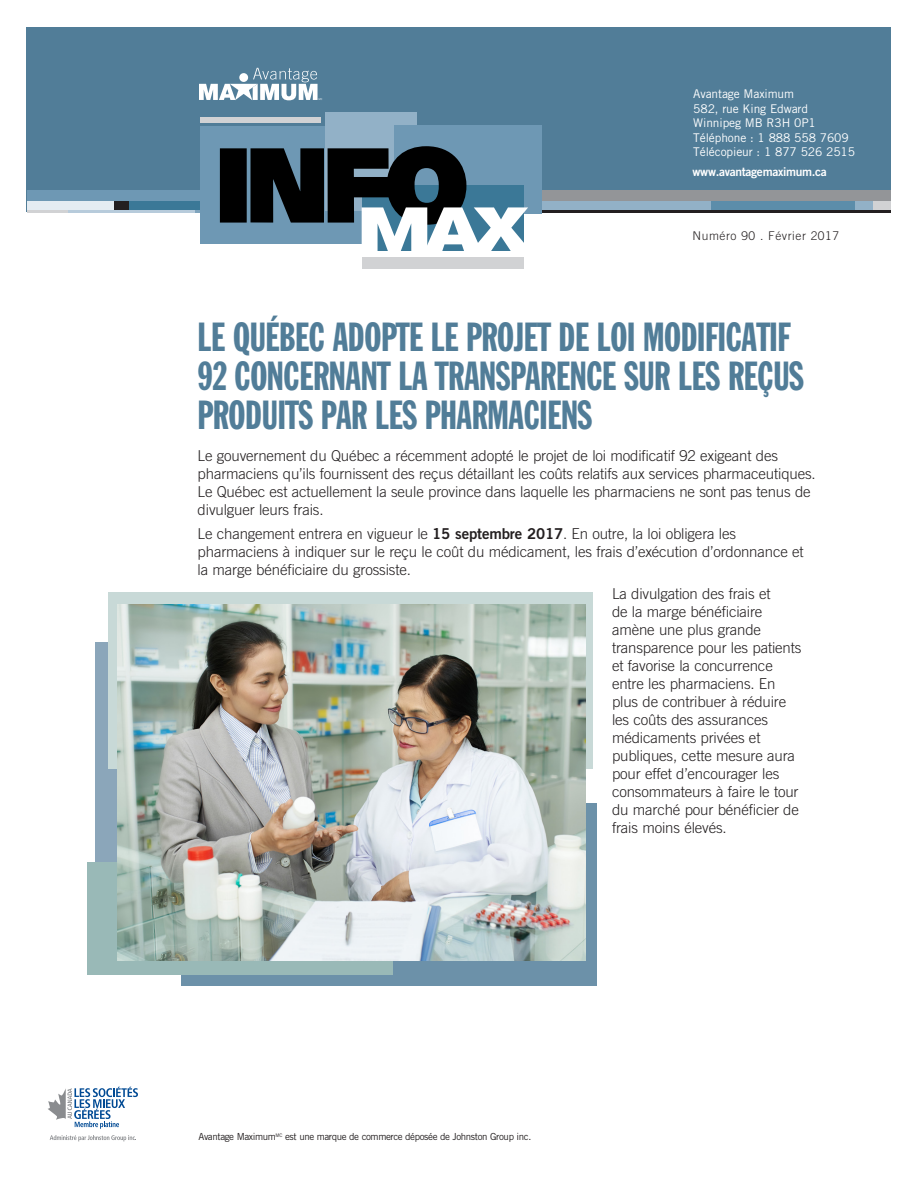
<style>
.page{position:relative;width:918px;height:1188px;background:#fff}
.page>*{position:absolute;margin:0;border:0;box-sizing:border-box;transform-origin:0 0}
.Header_Blue{font:39.9px/39px "Franklin Gothic Extra Cond";letter-spacing:-.01em;color:#517d98}
.Body_copy{font:300 15px/18px "Trade Gothic";letter-spacing:-.01em;color:#231f20}
.t1{font:12px "Trade Gothic";letter-spacing:-.01em;color:#fff}
.t2{font:12px "Trade Gothic Bold Two";letter-spacing:-.025em;color:#fff}
.t3{font:300 12px "Trade Gothic";letter-spacing:.045em;color:#231f20}
.t4{font:9.75px "Trade Gothic";letter-spacing:-.04em;color:#231f20}
.s1{font-family:"Trade Gothic Bold Two";font-weight:400}
</style>
<div class="page">
<div style="left:27px;top:27px;width:864px;height:185px;background:#517d98"></div>
<div style="left:27px;top:191px;width:185px;height:10px;background:#6e98b4"></div>
<div style="left:420px;top:191px;width:471px;height:10px;background:#939598"></div>
<div style="left:27px;top:201px;width:90px;height:9px;background:#e4ecf2"></div>
<div style="left:114px;top:201px;width:17px;height:9px;background:#231f20"></div>
<div style="left:130px;top:201px;width:192px;height:9px;background:#3b7897"></div>
<div style="left:319px;top:201px;width:400px;height:9px;background:#92b1c7"></div>
<div style="left:711px;top:201px;width:146px;height:9px;background:#5c8daa"></div>
<div style="left:855px;top:201px;width:24px;height:9px;background:#92b1c7"></div>
<div style="left:873px;top:201px;width:18px;height:9px;background:#d1d2d4"></div>
<hr style="left:27px;top:210px;width:48px;height:3px;background:#d1d2d4">
<hr style="left:68px;top:210px;width:132px;height:3px;background:#b7cbdb">
<hr style="left:196px;top:210px;width:435px;height:3px;background:#7fa4bd">
<hr style="left:374px;top:210px;width:517px;height:3px;background:#231f20">
<svg style="left:199px;top:68px;width:123px;height:32px"></svg>
<div style="left:200px;top:126px;width:183px;height:118px;background:#6e98b4"></div>
<div style="left:325px;top:112px;width:92px;height:99px;background:#92b1c7"></div>
<div style="left:395px;top:125px;width:147px;height:89px;background:#6e98b4"></div>
<div style="left:220px;top:148px;width:27px;height:75px;background:#000"></div>
<div style="left:200px;top:118px;width:121px;height:5px;background:#d1d2d4"></div>
<svg style="left:250px;top:146px;width:278px;height:105px"></svg>
<div style="left:362px;top:257px;width:162px;height:11px;background:#d1d2d4"></div>
<svg style="left:50px;top:1135px;width:86px;height:6px"></svg>
<svg style="left:48px;top:1087px;width:90px;height:42px"></svg>
<div style="left:95px;top:642px;width:254px;height:225px;background:#8ba6ba"></div>
<div style="left:109px;top:592px;width:484px;height:177px;background:#c8d9d7"></div>
<div style="left:181px;top:804px;width:416px;height:182px;background:#6c91a9"></div>
<div style="left:87px;top:862px;width:306px;height:113px;background:#99b9b7"></div>
<img style="left:118px;top:605px;width:467px;height:356px">
<p class="t1" style="left:693px;top:87px;width:102px">Avantage Maximum</p>
<p class="t1" style="left:693px;top:101px;width:116px">582, rue King Edward</p>
<p class="t1" style="left:693px;top:116px;width:124px">Winnipeg MB R3H 0P1</p>
<p class="t1" style="left:693px;top:130px;width:157px">Téléphone : 1 888 558 7609</p>
<p class="t1" style="left:693px;top:144px;width:163px">Télécopieur : 1 877 526 2515</p>
<p class="t2" style="left:693px;top:164px;width:136px">www.avantagemaximum.ca</p>
<p class="t3" style="left:693px;top:228px;width:148px">Numéro 90 . Février 2017</p>
<p class="Header_Blue" style="left:198px;top:318px;width:608px">LE QUÉBEC ADOPTE LE PROJET DE LOI MODIFICATIF<br>92 CONCERNANT LA TRANSPARENCE SUR LES REÇUS<br>PRODUITS PAR LES PHARMACIENS</p>
<p class="Body_copy" style="left:198px;top:447px;width:620px">Le gouvernement du Québec a récemment adopté le projet de loi modificatif 92 exigeant des pharmaciens qu’ils fournissent des reçus détaillant les coûts relatifs aux services pharmaceutiques.<br>Le Québec est actuellement la seule province dans laquelle les pharmaciens ne sont pas tenus de divulguer leurs frais.</p>
<p class="Body_copy" style="left:198px;top:525px;width:608px">Le changement entrera en vigueur le <span class="s1">15 septembre 2017</span>. En outre, la loi obligera les pharmaciens à indiquer sur le reçu le coût du médicament, les frais d’exécution d’ordonnance et la marge bénéficiaire du grossiste.</p>
<p class="Body_copy" style="left:612px;top:585px;width:191px">La divulgation des frais et<br>de la marge bénéficiaire amène une plus grande transparence pour les patients et favorise la concurrence entre les pharmaciens. En plus de contribuer à réduire les coûts des assurances médicaments privées et publiques, cette mesure aura pour effet d’encourager les consommateurs à faire le tour du marché pour bénéficier de frais moins élevés.</p>
<p class="t4" style="left:198px;top:1131px;width:334px">Avantage Maximum<sup>MC</sup> est une marque de commerce déposée de Johnston Group inc.</p>
</div>
